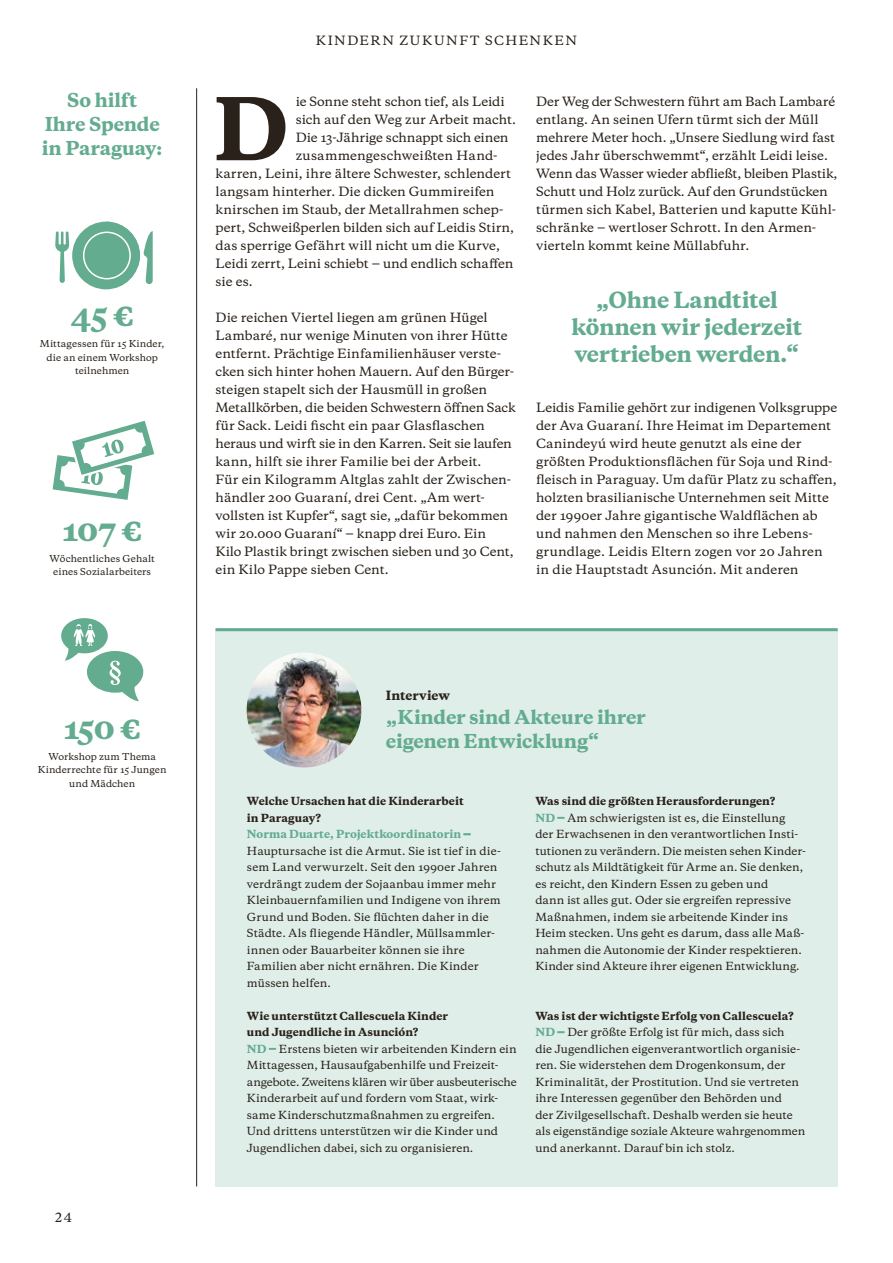
<style>
.page{position:relative;width:893px;height:1263px;background:#fff}
.page>*{position:absolute;margin:0;border:0;box-sizing:border-box;transform-origin:0 0}
.t1{font:800 81px "Galaxie Copernicus";color:#29211a}
.t2{font:800 30px "Galaxie Copernicus";color:#63ac90}
.t3{font:800 21px/27px "Galaxie Copernicus";letter-spacing:-.015em;color:#63ac90;text-align:center}
.t4{font:800 18px/24px "Galaxie Copernicus";letter-spacing:-.01em;color:#63ac90;text-align:center}
.t5{font:500 12px/18px "Galaxie Copernicus";color:#29211a}
.t6{font:500 12px "Galaxie Copernicus";letter-spacing:.13em;color:#29211a}
.t7{font:800 12px "Galaxie Copernicus";letter-spacing:.005em;color:#29211a}
.t8{font:500 10.5px/16.5px "Galaxie Copernicus";letter-spacing:.005em;color:#29211a}
.t9{font:800 10.5px/16.5px "Galaxie Copernicus";letter-spacing:.005em;color:#29211a}
.t10{font:800 10.5px "Galaxie Copernicus";letter-spacing:.01em;color:#63ac90}
.t11{font:500 9px/13.5px "Galaxie Copernicus";letter-spacing:.005em;color:#29211a;text-align:center}
.s1{font-weight:800}
.s2{font-weight:800;color:#63ac90}
.s3{color:#63ac90}
</style>
<div class="page">
<hr style="left:196px;top:88px;width:1px;height:1098px;background:#29211a">
<div style="left:216px;top:628px;width:622px;height:558px;background:#e0eee9"></div>
<hr style="left:216px;top:628px;width:622px;height:3px;background:#63ac90">
<img style="left:247px;top:653px;width:114px;height:114px;border-radius:57px">
<svg style="left:61px;top:618px;width:82px;height:83px"></svg>
<div style="left:72px;top:222px;width:68px;height:67px;background:#63ac90;border-radius:50%"></div>
<div style="left:83px;top:232px;width:48px;height:47px;border:2px solid #fff;border-radius:50%"></div>
<svg style="left:55px;top:231px;width:14px;height:52px"></svg>
<svg style="left:106px;top:222px;width:47px;height:62px"></svg>
<svg style="left:52px;top:421px;width:103px;height:79px"></svg>
<h3 class="t4" style="left:42px;top:88px;width:122px">So hilft<br>Ihre Spende in Paraguay:</h3>
<h2 class="t2" style="left:71px;top:295px;width:64px">45 €</h2>
<p class="t11" style="left:40px;top:337px;width:126px">Mittagessen für 15 Kinder, die an einem Workshop teilnehmen</p>
<h2 class="t2" style="left:62px;top:509px;width:81px">107 €</h2>
<p class="t11" style="left:50px;top:551px;width:107px">Wöchentliches Gehalt eines Sozialarbeiters</p>
<h2 class="t2" style="left:64px;top:707px;width:78px">150 €</h2>
<p class="t11" style="left:38px;top:749px;width:130px">Workshop zum Thema<br>Kinderrechte für 15 Jungen und Mädchen</p>
<p class="t5" style="left:55px;top:1209px;width:18px">24</p>
<p class="t6" style="left:316px;top:32px;width:263px">KINDERN ZUKUNFT SCHENKEN</p>
<p class="t5" style="left:296px;top:93px;width:210px">ie Sonne steht schon tief, als Leidi</p>
<p class="t5" style="left:296px;top:111px;width:222px">sich auf den Weg zur Arbeit macht.</p>
<p class="t5" style="left:296px;top:129px;width:214px">Die 13-Jährige schnappt sich einen</p>
<p class="t5" style="left:296px;top:147px;width:203px">zusammengeschweißten Hand-</p>
<p class="t5" style="left:216px;top:165px;width:297px">karren, Leini, ihre ältere Schwester, schlendert</p>
<p class="t5" style="left:216px;top:183px;width:280px">langsam hinterher. Die dicken Gummireifen</p>
<p class="t5" style="left:216px;top:201px;width:290px">knirschen im Staub, der Metallrahmen schep-</p>
<p class="t5" style="left:216px;top:219px;width:300px">pert, Schweißperlen bilden sich auf Leidis Stirn,</p>
<p class="t5" style="left:216px;top:237px;width:286px">das sperrige Gefährt will nicht um die Kurve,</p>
<p class="t5" style="left:216px;top:255px;width:299px">Leidi zerrt, Leini schiebt ‒ und endlich schaffen</p>
<p class="t5" style="left:216px;top:273px;width:39px">sie es.</p>
<p class="t5" style="left:216px;top:309px;width:301px">Die reichen Viertel liegen am grünen Hügel Lambaré, nur wenige Minuten von ihrer Hütte entfernt. Prächtige Einfamilienhäuser verste&shy;cken sich hinter hohen Mauern. Auf den Bürger&shy;steigen stapelt sich der Hausmüll in großen Metallkörben, die beiden Schwestern öffnen Sack für Sack. Leidi fischt ein paar Glasflaschen heraus und wirft sie in den Karren. Seit sie laufen kann, hilft sie ihrer Familie bei der Arbeit.<br>Für ein Kilogramm Altglas zahlt der Zwischen&shy;händler 200 Guaraní, drei Cent. „Am wert&shy;vollsten ist Kupfer“, sagt sie, „dafür bekommen wir 20.000 Guaraní“ ‒ knapp drei Euro. Ein<br>Kilo Plastik bringt zwischen sieben und 30 Cent, ein Kilo Pappe sieben Cent.</p>
<h1 class="t1" style="left:213px;top:76px;width:77px">D</h1>
<p class="t5" style="left:536px;top:93px;width:303px">Der Weg der Schwestern führt am Bach Lambaré entlang. An seinen Ufern türmt sich der Müll mehrere Meter hoch. „Unsere Siedlung wird fast jedes Jahr überschwemmt“, erzählt Leidi leise.<br>Wenn das Wasser wieder abfließt, bleiben Plastik, Schutt und Holz zurück. Auf den Grundstücken türmen sich Kabel, Batterien und kaputte Kühl&shy;schränke ‒ wertloser Schrott. In den Armen&shy;vierteln kommt keine Müllabfuhr.</p>
<h3 class="t3" style="left:572px;top:287px;width:232px">„Ohne Landtitel können wir jederzeit vertrieben werden.“</h3>
<p class="t5" style="left:536px;top:399px;width:303px">Leidis Familie gehört zur indigenen Volksgruppe der Ava Guaraní. Ihre Heimat im Departement Canindeyú wird heute genutzt als eine der größten Produktionsflächen für Soja und Rind&shy;fleisch in Paraguay. Um dafür Platz zu schaffen, holzten brasilianische Unternehmen seit Mitte der 1990er Jahre gigantische Waldflächen ab und nahmen den Menschen so ihre Lebens&shy;grundlage. Leidis Eltern zogen vor 20 Jahren in die Hauptstadt Asunción. Mit anderen</p>
<p class="t7" style="left:386px;top:688px;width:66px">Interview</p>
<h3 class="t4" style="left:386px;top:706px;width:261px;text-align:left">„Kinder sind Akteure ihrer eigenen Entwicklung“</h3>
<p class="t9" style="left:247px;top:793px;width:218px">Welche Ursachen hat die Kinderarbeit in Paraguay?</p>
<p class="t10" style="left:247px;top:827px;width:225px">Norma Duarte, Projektkoordinatorin ‒</p>
<p class="t8" style="left:247px;top:843px;width:255px">Hauptursache ist die Armut. Sie ist tief in die&shy;sem Land verwurzelt. Seit den 1990er Jahren verdrängt zudem der Sojaanbau immer mehr Kleinbauernfamilien und Indigene von ihrem Grund und Boden. Sie flüchten daher in die Städte. Als fliegende Händler, Müllsammler&shy;innen oder Bauarbeiter können sie ihre Familien aber nicht ernähren. Die Kinder müssen helfen.</p>
<p class="t8" style="left:247px;top:1008px;width:271px"><span class="s1">Wie unterstützt Callescuela Kinder<br>und Jugendliche in Asunción?<br></span><span class="s2">ND</span> <span class="s3">‒</span> Erstens bieten wir arbeitenden Kindern ein Mittagessen, Hausaufgabenhilfe und Freizeit&shy;angebote. Zweitens klären wir über ausbeuterische Kinderarbeit auf und fordern vom Staat, wirk&shy;same Kinderschutzmaßnahmen zu ergreifen.<br>Und drittens unterstützen wir die Kinder und Jugendlichen dabei, sich zu organisieren.</p>
<p class="t8" style="left:535px;top:793px;width:272px"><span class="s1">Was sind die größten Herausforderungen?<br></span><span class="s2">ND</span> <span class="s3">‒</span> Am schwierigsten ist es, die Einstellung der Erwachsenen in den verantwortlichen Insti&shy;tutionen zu verändern. Die meisten sehen Kinder&shy;schutz als Mildtätigkeit für Arme an. Sie denken, es reicht, den Kindern Essen zu geben und<br>dann ist alles gut. Oder sie ergreifen repressive Maßnahmen, indem sie arbeitende Kinder ins Heim stecken. Uns geht es darum, dass alle Maß&shy;nahmen die Autonomie der Kinder respektieren.<br>Kinder sind Akteure ihrer eigenen Entwicklung.</p>
<p class="t8" style="left:535px;top:1008px;width:271px"><span class="s1">Was ist der wichtigste Erfolg von Callescuela?<br></span><span class="s2">ND</span> <span class="s3">‒</span> Der größte Erfolg ist für mich, dass sich<br>die Jugendlichen eigenverantwortlich organisie&shy;ren. Sie widerstehen dem Drogenkonsum, der Kriminalität, der Prostitution. Und sie vertreten ihre Interessen gegenüber den Behörden und<br>der Zivilgesellschaft. Deshalb werden sie heute als eigenständige soziale Akteure wahrgenommen und anerkannt. Darauf bin ich stolz.</p>
</div>
